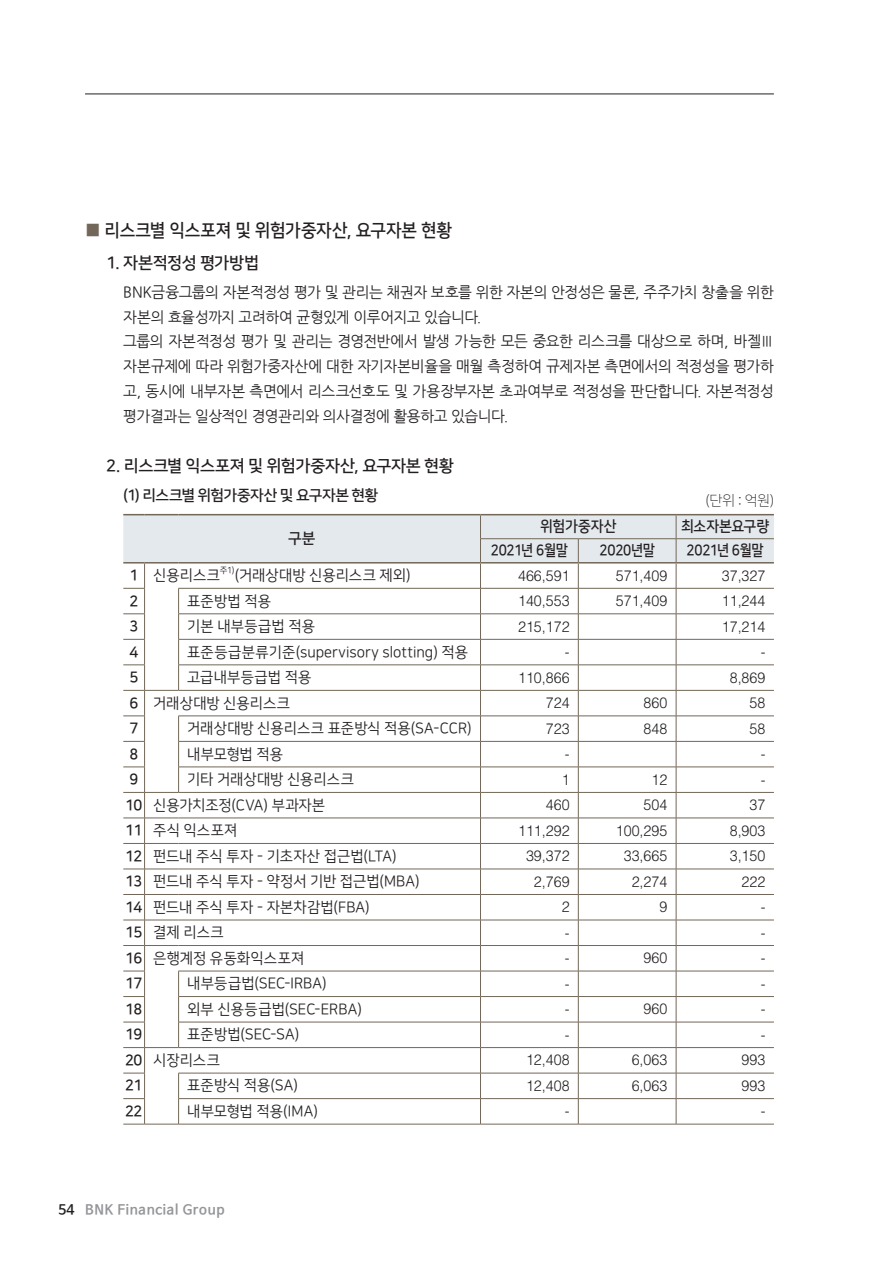
<style>
.page{position:relative;width:893px;height:1263px;background:#fff}
.page>*{position:absolute;margin:0;border:0;box-sizing:border-box;transform-origin:0 0}
.제목-본문앞에{font:18px "Nanum Square OTFB";letter-spacing:-.02em;color:#231f20;scale:.95 1}
._1_제목{font:16.5px "Nanum Square OTFB";letter-spacing:-.025em;color:#231f20}
.표내용-2mm{font:15px "Nanum Square OTFR";letter-spacing:.005em;color:#231f20}
.본문{font:15px/24.8px "Nanum Gothic";letter-spacing:-.025em;color:#231f20}
.표내용-숫자-5mm{font:300 15px "Helvetica LT Std";color:#231f20;scale:.95 1}
.표내용-일자{font:15px "Nanum Square OTFB";letter-spacing:-.03em;color:#231f20}
.표상단{font:15px "Nanum Square OTFB";letter-spacing:-.025em;color:#231f20;scale:.89 1}
._1_제목-2{font:15px "Nanum Square OTFB";letter-spacing:-.04em;color:#231f20}
.표상단-2{font:15px "Nanum Square OTFB";letter-spacing:-.025em;color:#231f20;scale:.94 1}
.표상단-3{font:15px "Nanum Square OTFB";letter-spacing:-.025em;color:#231f20}
.단위{font:14.25px "Nanum Square OTFL";color:#231f20}
.t1{font:13.5px "Nanum Barun Gothic OTF Bold";letter-spacing:.055em;color:#939598}
.표내용-2mm-2{font:8.7px "Nanum Square OTFR";color:#231f20}
.s1{color:#726758}
.s2{color:#231f20}
</style>
<div class="page">
<hr style="left:85px;top:94px;width:689px;height:1px;background:#231f20">
<svg style="left:123px;top:514px;width:651px;height:611px"></svg>
<p class="제목-본문앞에" style="left:85px;top:220px;width:388px"><span class="s1">■</span> 리스크별 익스포져 및 위험가중자산, 요구자본 현황</p>
<p class="_1_제목" style="left:106px;top:254px;width:154px">1. 자본적정성 평가방법</p>
<p class="본문" style="left:123px;top:280px;width:652px">BNK금융그룹의 자본적정성 평가 및 관리는 채권자 보호를 위한 자본의 안정성은 물론, 주주가치 창출을 위한 자본의 효율성까지 고려하여 균형있게 이루어지고 있습니다.</p>
<p class="본문" style="left:123px;top:329px;width:652px;text-align:justify">그룹의 자본적정성 평가 및 관리는 경영전반에서 발생 가능한 모든 중요한 리스크를 대상으로 하며, 바젤Ⅲ 자본규제에 따라 위험가중자산에 대한 자기자본비율을 매월 측정하여 규제자본 측면에서의 적정성을 평가하 고, 동시에 내부자본 측면에서 리스크선호도 및 가용장부자본 초과여부로 적정성을 판단합니다. 자본적정성 평가결과는 일상적인 경영관리와 의사결정에 활용하고 있습니다.</p>
<p class="_1_제목" style="left:106px;top:457px;width:349px">2. 리스크별 익스포져 및 위험가중자산, 요구자본 현황</p>
<p class="_1_제목-2" style="left:123px;top:487px;width:256px">(1) 리스크별 위험가중자산 및 요구자본 현황</p>
<p class="단위" style="left:706px;top:493px;width:70px">(단위 : 억원)</p>
<p class="표상단-3" style="left:288px;top:530px;width:29px">구분</p>
<p class="표상단-2" style="left:540px;top:518px;width:83px">위험가중자산</p>
<p class="표상단-2" style="left:681px;top:518px;width:95px">최소자본요구량</p>
<p class="표상단" style="left:491px;top:542px;width:88px">2021년 6월말</p>
<p class="표상단" style="left:600px;top:542px;width:64px">2020년말</p>
<p class="표상단" style="left:687px;top:542px;width:88px">2021년 6월말</p>
<p class="표내용-일자" style="left:129px;top:567px;width:10px">1</p>
<p class="표내용-2mm" style="left:153px;top:567px;width:68px">신용리스크</p>
<p class="표내용-2mm-2" style="left:220px;top:566px;width:16px">주1)</p>
<p class="표내용-2mm" style="left:235px;top:567px;width:178px">(거래상대방 신용리스크 제외)</p>
<p class="표내용-숫자-5mm" style="left:518px;top:566px;width:56px">466,591</p>
<p class="표내용-숫자-5mm" style="left:616px;top:566px;width:56px">571,409</p>
<p class="표내용-숫자-5mm" style="left:722px;top:566px;width:47px">37,327</p>
<p class="표내용-일자" style="left:129px;top:593px;width:10px">2</p>
<p class="표내용-2mm" style="left:187px;top:593px;width:85px">표준방법 적용</p>
<p class="표내용-숫자-5mm" style="left:518px;top:591px;width:56px">140,553</p>
<p class="표내용-숫자-5mm" style="left:616px;top:591px;width:56px">571,409</p>
<p class="표내용-숫자-5mm" style="left:722px;top:591px;width:47px">11,244</p>
<p class="표내용-일자" style="left:129px;top:618px;width:10px">3</p>
<p class="표내용-2mm" style="left:187px;top:619px;width:129px">기본 내부등급법 적용</p>
<p class="표내용-숫자-5mm" style="left:518px;top:617px;width:56px">215,172</p>
<p class="표내용-숫자-5mm" style="left:722px;top:617px;width:47px">17,214</p>
<p class="표내용-일자" style="left:129px;top:644px;width:10px">4</p>
<p class="표내용-2mm" style="left:187px;top:644px;width:282px">표준등급분류기준(supervisory slotting) 적용</p>
<p class="표내용-숫자-5mm" style="left:565px;top:642px;width:6px">-</p>
<p class="표내용-숫자-5mm" style="left:761px;top:642px;width:6px">-</p>
<p class="표내용-일자" style="left:129px;top:669px;width:10px">5</p>
<p class="표내용-2mm" style="left:187px;top:670px;width:125px">고급내부등급법 적용</p>
<p class="표내용-숫자-5mm" style="left:518px;top:668px;width:56px">110,866</p>
<p class="표내용-숫자-5mm" style="left:730px;top:668px;width:39px">8,869</p>
<p class="표내용-일자" style="left:129px;top:695px;width:10px">6</p>
<p class="표내용-2mm" style="left:153px;top:695px;width:138px">거래상대방 신용리스크</p>
<p class="표내용-숫자-5mm" style="left:546px;top:693px;width:27px">724</p>
<p class="표내용-숫자-5mm" style="left:644px;top:693px;width:27px">860</p>
<p class="표내용-숫자-5mm" style="left:750px;top:693px;width:18px">58</p>
<p class="표내용-일자" style="left:129px;top:720px;width:10px">7</p>
<p class="표내용-2mm" style="left:187px;top:721px;width:286px">거래상대방 신용리스크 표준방식 적용(SA-CCR)</p>
<p class="표내용-숫자-5mm" style="left:546px;top:719px;width:27px">723</p>
<p class="표내용-숫자-5mm" style="left:644px;top:719px;width:27px">848</p>
<p class="표내용-숫자-5mm" style="left:750px;top:719px;width:18px">58</p>
<p class="표내용-일자" style="left:129px;top:746px;width:10px">8</p>
<p class="표내용-2mm" style="left:187px;top:746px;width:97px">내부모형법 적용</p>
<p class="표내용-숫자-5mm" style="left:565px;top:744px;width:6px">-</p>
<p class="표내용-숫자-5mm" style="left:761px;top:744px;width:6px">-</p>
<p class="표내용-일자" style="left:129px;top:771px;width:10px">9</p>
<p class="표내용-2mm" style="left:187px;top:772px;width:168px">기타 거래상대방 신용리스크</p>
<p class="표내용-숫자-5mm" style="left:562px;top:770px;width:10px">1</p>
<p class="표내용-숫자-5mm" style="left:651px;top:770px;width:18px">12</p>
<p class="표내용-숫자-5mm" style="left:761px;top:770px;width:6px">-</p>
<p class="표내용-일자" style="left:125px;top:797px;width:19px">10</p>
<p class="표내용-2mm" style="left:153px;top:797px;width:173px">신용가치조정(CVA) 부과자본</p>
<p class="표내용-숫자-5mm" style="left:546px;top:795px;width:27px">460</p>
<p class="표내용-숫자-5mm" style="left:644px;top:795px;width:27px">504</p>
<p class="표내용-숫자-5mm" style="left:750px;top:795px;width:18px">37</p>
<p class="표내용-일자" style="left:125px;top:822px;width:19px">11</p>
<p class="표내용-2mm" style="left:153px;top:823px;width:85px">주식 익스포져</p>
<p class="표내용-숫자-5mm" style="left:518px;top:821px;width:56px">111,292</p>
<p class="표내용-숫자-5mm" style="left:616px;top:821px;width:56px">100,295</p>
<p class="표내용-숫자-5mm" style="left:730px;top:821px;width:39px">8,903</p>
<p class="표내용-일자" style="left:125px;top:848px;width:19px">12</p>
<p class="표내용-2mm" style="left:153px;top:848px;width:245px">펀드내 주식 투자 - 기초자산 접근법(LTA)</p>
<p class="표내용-숫자-5mm" style="left:526px;top:846px;width:47px">39,372</p>
<p class="표내용-숫자-5mm" style="left:624px;top:846px;width:47px">33,665</p>
<p class="표내용-숫자-5mm" style="left:730px;top:846px;width:39px">3,150</p>
<p class="표내용-일자" style="left:125px;top:873px;width:19px">13</p>
<p class="표내용-2mm" style="left:153px;top:874px;width:268px">펀드내 주식 투자 - 약정서 기반 접근법(MBA)</p>
<p class="표내용-숫자-5mm" style="left:534px;top:872px;width:39px">2,769</p>
<p class="표내용-숫자-5mm" style="left:632px;top:872px;width:39px">2,274</p>
<p class="표내용-숫자-5mm" style="left:742px;top:872px;width:27px">222</p>
<p class="표내용-일자" style="left:125px;top:899px;width:19px">14</p>
<p class="표내용-2mm" style="left:153px;top:899px;width:218px">펀드내 주식 투자 - 자본차감법(FBA)</p>
<p class="표내용-숫자-5mm" style="left:562px;top:897px;width:10px">2</p>
<p class="표내용-숫자-5mm" style="left:659px;top:897px;width:10px">9</p>
<p class="표내용-숫자-5mm" style="left:761px;top:897px;width:6px">-</p>
<p class="표내용-일자" style="left:125px;top:924px;width:19px">15</p>
<p class="표내용-2mm" style="left:153px;top:925px;width:72px">결제 리스크</p>
<p class="표내용-숫자-5mm" style="left:565px;top:923px;width:6px">-</p>
<p class="표내용-숫자-5mm" style="left:761px;top:923px;width:6px">-</p>
<p class="표내용-일자" style="left:125px;top:950px;width:19px">16</p>
<p class="표내용-2mm" style="left:153px;top:950px;width:152px">은행계정 유동화익스포져</p>
<p class="표내용-숫자-5mm" style="left:565px;top:948px;width:6px">-</p>
<p class="표내용-숫자-5mm" style="left:644px;top:948px;width:27px">960</p>
<p class="표내용-숫자-5mm" style="left:761px;top:948px;width:6px">-</p>
<p class="표내용-일자" style="left:125px;top:975px;width:19px">17</p>
<p class="표내용-2mm" style="left:187px;top:976px;width:141px">내부등급법(SEC-IRBA)</p>
<p class="표내용-숫자-5mm" style="left:565px;top:974px;width:6px">-</p>
<p class="표내용-숫자-5mm" style="left:761px;top:974px;width:6px">-</p>
<p class="표내용-일자" style="left:125px;top:1001px;width:19px">18</p>
<p class="표내용-2mm" style="left:187px;top:1001px;width:176px">외부 신용등급법(SEC-ERBA)</p>
<p class="표내용-숫자-5mm" style="left:565px;top:999px;width:6px">-</p>
<p class="표내용-숫자-5mm" style="left:644px;top:999px;width:27px">960</p>
<p class="표내용-숫자-5mm" style="left:761px;top:999px;width:6px">-</p>
<p class="표내용-일자" style="left:125px;top:1026px;width:19px">19</p>
<p class="표내용-2mm" style="left:187px;top:1027px;width:114px">표준방법(SEC-SA)</p>
<p class="표내용-숫자-5mm" style="left:565px;top:1025px;width:6px">-</p>
<p class="표내용-숫자-5mm" style="left:761px;top:1025px;width:6px">-</p>
<p class="표내용-일자" style="left:125px;top:1052px;width:19px">20</p>
<p class="표내용-2mm" style="left:153px;top:1052px;width:68px">시장리스크</p>
<p class="표내용-숫자-5mm" style="left:526px;top:1050px;width:47px">12,408</p>
<p class="표내용-숫자-5mm" style="left:632px;top:1050px;width:39px">6,063</p>
<p class="표내용-숫자-5mm" style="left:742px;top:1050px;width:27px">993</p>
<p class="표내용-일자" style="left:125px;top:1078px;width:19px">21</p>
<p class="표내용-2mm" style="left:187px;top:1078px;width:112px">표준방식 적용(SA)</p>
<p class="표내용-숫자-5mm" style="left:526px;top:1076px;width:47px">12,408</p>
<p class="표내용-숫자-5mm" style="left:632px;top:1076px;width:39px">6,063</p>
<p class="표내용-숫자-5mm" style="left:742px;top:1076px;width:27px">993</p>
<p class="표내용-일자" style="left:125px;top:1103px;width:19px">22</p>
<p class="표내용-2mm" style="left:187px;top:1103px;width:132px">내부모형법 적용(IMA)</p>
<p class="표내용-숫자-5mm" style="left:565px;top:1101px;width:6px">-</p>
<p class="표내용-숫자-5mm" style="left:761px;top:1101px;width:6px">-</p>
<p class="t1" style="left:58px;top:1203px;width:167px"><span class="s2">54</span> BNK Financial Group</p>
</div>
